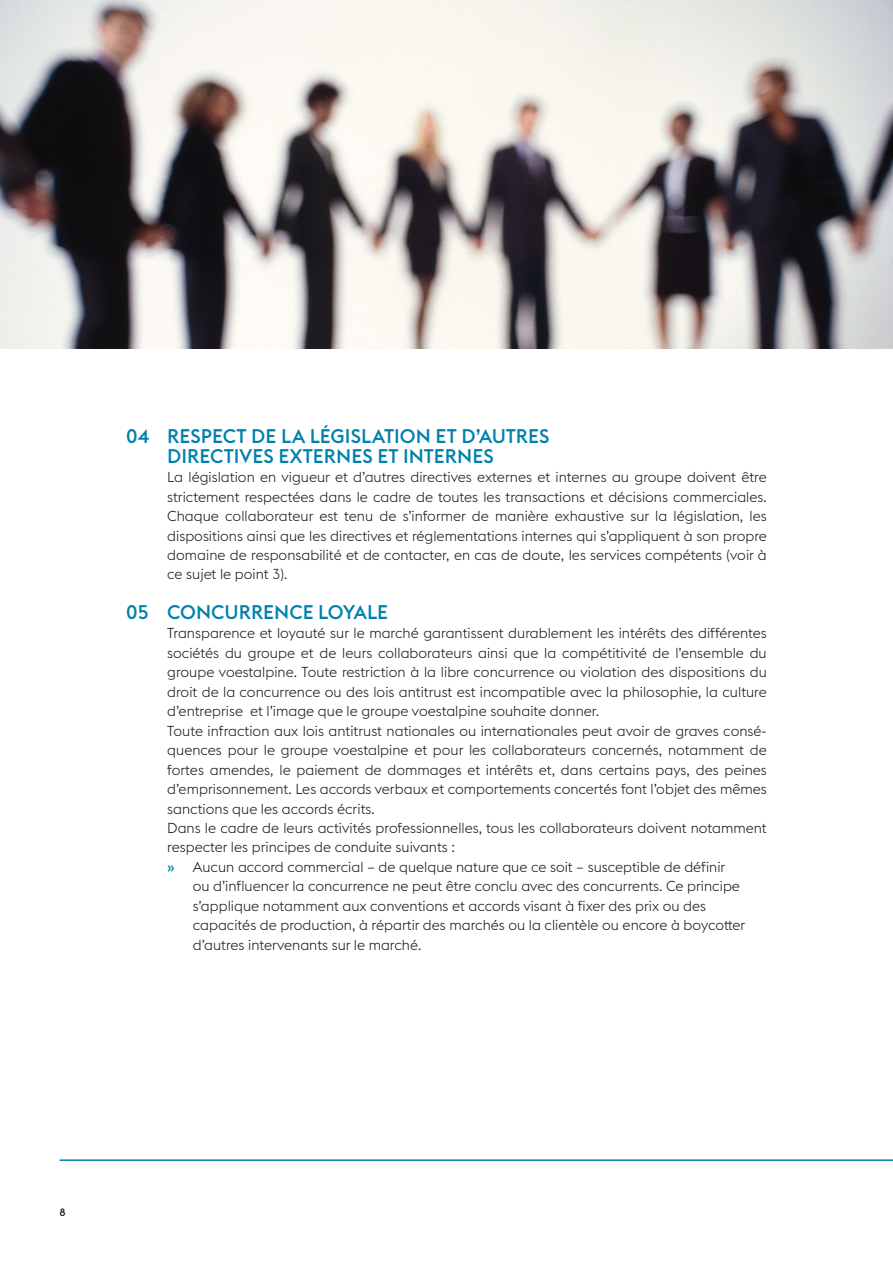
<style>
.page{position:relative;width:893px;height:1263px;background:#fff}
.page>*{position:absolute;margin:0;border:0;box-sizing:border-box;transform-origin:0 0}
.t1{font:500 19.5px/19.5px "voestalpine";color:#0081ac}
.t2{font:300 14.25px/19.5px "voestalpine";color:#151616;text-align:justify}
.t3{font:500 10.5px "voestalpine";color:#151616}
.s1{font-weight:500;color:#0081ac}
</style>
<div class="page">
<hr style="left:60px;top:1159px;width:833px;height:2px;background:#007da7">
<img style="left:0;top:0;width:893px;height:349px">
<h1 class="t1" style="left:167px;top:426px;width:384px;text-indent:-41px">04 RESPECT DE LA LÉGISLATION ET D’AUTRES<br>DIRECTIVES EXTERNES ET INTERNES</h1>
<p class="t2" style="left:167px;top:467px;width:601px">La législation en vigueur et d’autres directives externes et internes au groupe doivent être strictement respectées dans le cadre de toutes les transactions et décisions commerciales.<br>Chaque collaborateur est tenu de s’informer de manière exhaustive sur la législation, les dispositions ainsi que les directives et réglementations internes qui s’appliquent à son propre domaine de responsabilité et de contacter, en cas de doute, les services compétents (voir à ce sujet le point 3).</p>
<h1 class="t1" style="left:126px;top:602px;width:263px">05 CONCURRENCE LOYALE</h1>
<p class="t2" style="left:167px;top:623px;width:601px">Transparence et loyauté sur le marché garantissent durablement les intérêts des différentes</p>
<p class="t2" style="left:167px;top:643px;width:601px">sociétés du groupe et de leurs collaborateurs ainsi que la compétitivité de l’ensemble du</p>
<p class="t2" style="left:167px;top:662px;width:601px">groupe voestalpine. Toute restriction à la libre concurrence ou violation des dispositions du</p>
<p class="t2" style="left:167px;top:682px;width:601px">droit de la concurrence ou des lois antitrust est incompatible avec la philosophie, la culture</p>
<p class="t2" style="left:167px;top:701px;width:433px">d’entreprise et l’image que le groupe voestalpine souhaite donner.</p>
<p class="t2" style="left:167px;top:721px;width:601px">Toute infraction aux lois antitrust nationales ou internationales peut avoir de graves consé-</p>
<p class="t2" style="left:167px;top:740px;width:601px">quences pour le groupe voestalpine et pour les collaborateurs concernés, notamment de</p>
<p class="t2" style="left:167px;top:760px;width:601px">fortes amendes, le paiement de dommages et intérêts et, dans certains pays, des peines</p>
<p class="t2" style="left:167px;top:779px;width:601px">d’emprisonnement. Les accords verbaux et comportements concertés font l’objet des mêmes</p>
<p class="t2" style="left:167px;top:799px;width:209px">sanctions que les accords écrits.</p>
<p class="t2" style="left:167px;top:818px;width:601px">Dans le cadre de leurs activités professionnelles, tous les collaborateurs doivent notamment</p>
<p class="t2" style="left:167px;top:838px;width:289px">respecter les principes de conduite suivants :</p>
<p class="t2" style="left:167px;top:857px;width:560px"><span class="s1">»</span> Aucun accord commercial – de quelque nature que ce soit – susceptible de définir</p>
<p class="t2" style="left:193px;top:877px;width:549px">ou d’influencer la concurrence ne peut être conclu avec des concurrents. Ce principe</p>
<p class="t2" style="left:193px;top:896px;width:515px">s’applique notamment aux conventions et accords visant à fixer des prix ou des</p>
<p class="t2" style="left:193px;top:916px;width:554px">capacités de production, à répartir des marchés ou la clientèle ou encore à boycotter</p>
<p class="t2" style="left:193px;top:935px;width:230px">d’autres intervenants sur le marché.</p>
<p class="t3" style="left:60px;top:1205px;width:8px">8</p>
</div>
